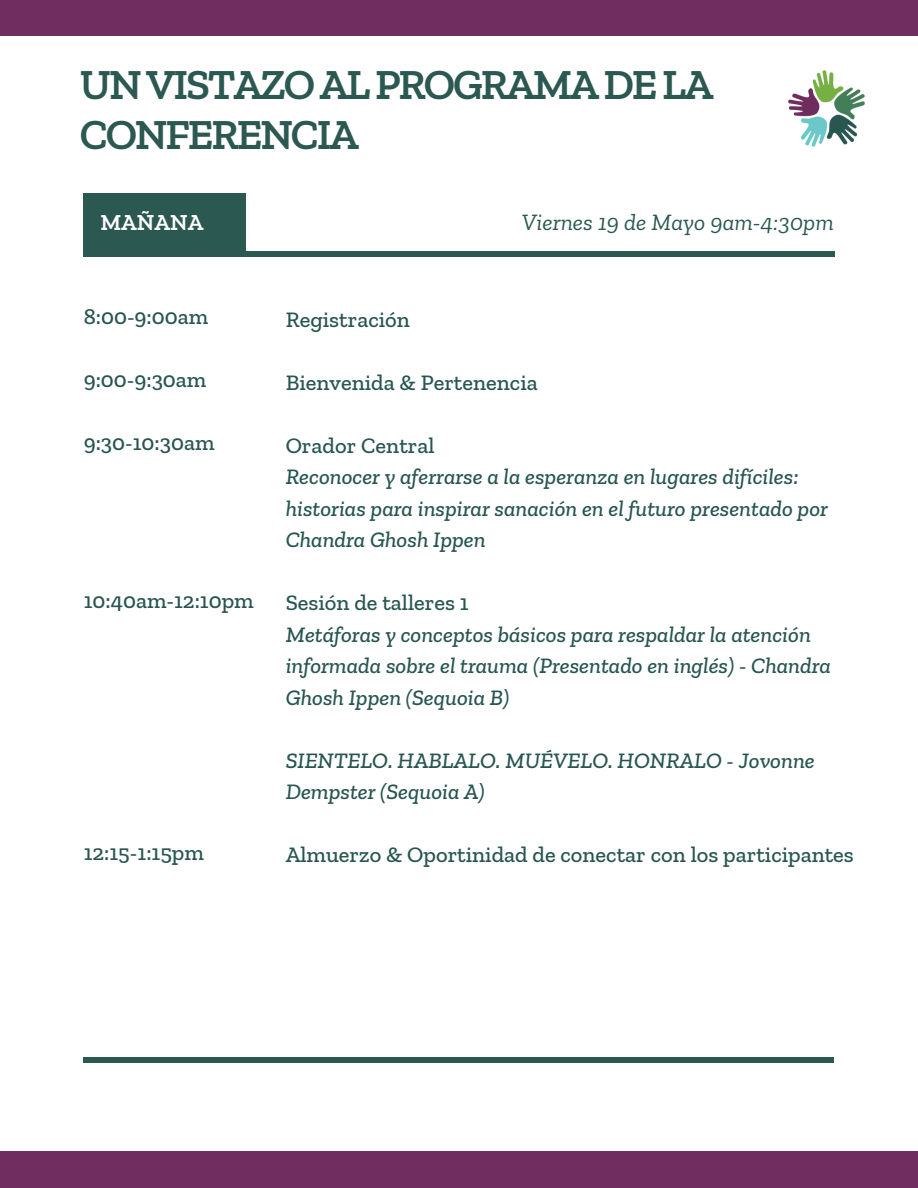
<style>
.page{position:relative;width:918px;height:1188px;background:#fff}
.page>*{position:absolute;margin:0;border:0;box-sizing:border-box;transform-origin:0 0}
.t1{font:600 43.65px/50.7px "Zilla Slab";letter-spacing:-.05em;color:#2b5851}
.t2{font:italic 23.4px "Zilla Slab";color:#2b5851}
.t3{font:600 23.4px "Zilla Slab";color:#fff}
.t4{font:italic 500 22.5px/31.5px "Zilla Slab";color:#285651}
.t5{font:500 22.5px "Zilla Slab";color:#285651}
</style>
<div class="page">
<div style="left:84px;top:252px;width:751px;height:5px;background:#2b5851"></div>
<div style="left:83px;top:193px;width:163px;height:63px;background:#2b5851"></div>
<div style="left:83px;top:1057px;width:751px;height:5px;background:#2b5851"></div>
<div style="left:0;top:1151px;width:918px;height:37px;background:#6f2e5f"></div>
<div style="left:0;top:0;width:918px;height:36px;background:#6f2e5f"></div>
<img style="left:788px;top:70px;width:77px;height:77px">
<p class="t1" style="left:80px;top:58px;width:635px">UNVISTAZOALPROGRAMADELA<br>CONFERENCIA</p>
<p class="t3" style="left:100px;top:208px;width:105px">MAÑANA</p>
<p class="t2" style="left:522px;top:208px;width:314px">Viernes 19 de Mayo 9am-4:30pm</p>
<p class="t5" style="left:84px;top:303px;width:126px">8:00-9:00am</p>
<p class="t5" style="left:286px;top:305px;width:126px">Registración</p>
<p class="t5" style="left:84px;top:366px;width:124px">9:00-9:30am</p>
<p class="t5" style="left:286px;top:368px;width:254px">Bienvenida &amp; Pertenencia</p>
<p class="t5" style="left:84px;top:429px;width:132px">9:30-10:30am</p>
<p class="t5" style="left:286px;top:431px;width:150px">Orador Central</p>
<p class="t4" style="left:286px;top:461px;width:544px">Reconocer y aferrarse a la esperanza en lugares difíciles: historias para inspirar sanación en el futuro presentado por<br>Chandra Ghosh Ippen</p>
<p class="t5" style="left:84px;top:587px;width:171px">10:40am-12:10pm</p>
<p class="t5" style="left:286px;top:589px;width:185px">Sesión de talleres 1</p>
<p class="t4" style="left:286px;top:618px;width:547px">Metáforas y conceptos básicos para respaldar la atención informada sobre el trauma (Presentado en inglés) - Chandra<br>Ghosh Ippen (Sequoia B)</p>
<p class="t4" style="left:286px;top:744px;width:531px">SIENTELO. HABLALO. MUÉVELO. HONRALO - Jovonne<br>Dempster (Sequoia A)</p>
<p class="t5" style="left:84px;top:839px;width:122px">12:15-1:15pm</p>
<p class="t5" style="left:286px;top:841px;width:570px">Almuerzo &amp; Oportinidad de conectar con los participantes</p>
</div>
